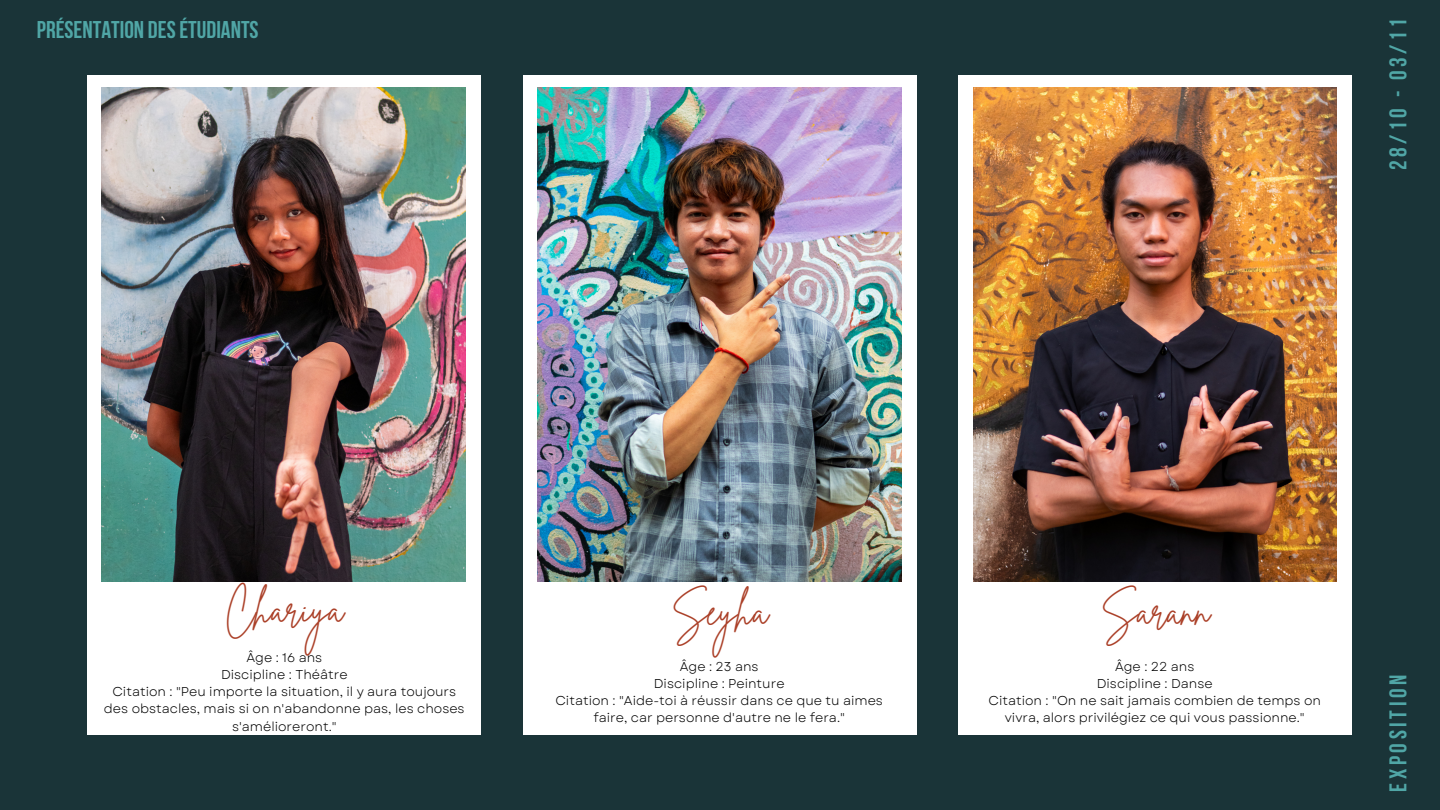
<style>
.page{position:relative;width:1440px;height:810px;background:#1a3438}
.page>*{position:absolute;margin:0;border:0;box-sizing:border-box;transform-origin:0 0}
.t1{font:38.9px "Brittany Signature";color:#ab4028}
.t2{font:700 24.1px "Bebas Neue";color:#50a6a6}
.t3{font:700 24.1px "Bebas Neue";letter-spacing:.15em;color:#50a6a6}
.t4{font:12.8px/17.2px "Garet";color:#000;text-align:center}
</style>
<div class="page">
<div style="left:87px;top:75px;width:394px;height:660px;background:#fff"></div>
<div style="left:523px;top:75px;width:394px;height:660px;background:#fff"></div>
<div style="left:959px;top:75px;width:393px;height:660px;background:#fff"></div>
<img style="left:102px;top:88px;width:364px;height:494px">
<img style="left:538px;top:88px;width:363px;height:494px">
<img style="left:973px;top:88px;width:364px;height:494px">
<p class="t2" style="left:37px;top:20px;width:223px">PRÉSENTATION DESÉTUDIANTS</p>
<p class="t2" style="left:1389px;top:170px;width:153px;rotate:-90deg">28/10 - 03/11</p>
<p class="t1" style="left:225px;top:584px;width:120px">Chariya</p>
<p class="t1" style="left:672px;top:586px;width:98px">Seyha</p>
<p class="t1" style="left:1101px;top:586px;width:110px">Sarann</p>
<p class="t4" style="left:680px;top:658px;width:80px">Âge : 23 ans</p>
<p class="t4" style="left:654px;top:675px;width:132px">Discipline : Peinture</p>
<p class="t4" style="left:555px;top:692px;width:329px">Citation : "Aide-toi à réussir dans ce que tu aimes faire, car personne d'autre ne le fera."</p>
<p class="t4" style="left:246px;top:649px;width:77px">Âge : 16 ans</p>
<p class="t4" style="left:221px;top:666px;width:128px">Discipline : Théâtre</p>
<p class="t4" style="left:104px;top:683px;width:362px">Citation : "Peu importe la situation, il y aura toujours des obstacles, mais si on n'abandonne pas, les choses s'amélioreront."</p>
<p class="t4" style="left:1115px;top:658px;width:81px">Âge : 22 ans</p>
<p class="t4" style="left:1097px;top:675px;width:118px">Discipline : Danse</p>
<p class="t4" style="left:989px;top:692px;width:334px">Citation : "On ne sait jamais combien de temps on vivra, alors privilégiez ce qui vous passionne."</p>
<p class="t3" style="left:1389px;top:792px;width:119px;rotate:-90deg">EXPOSITION</p>
</div>
